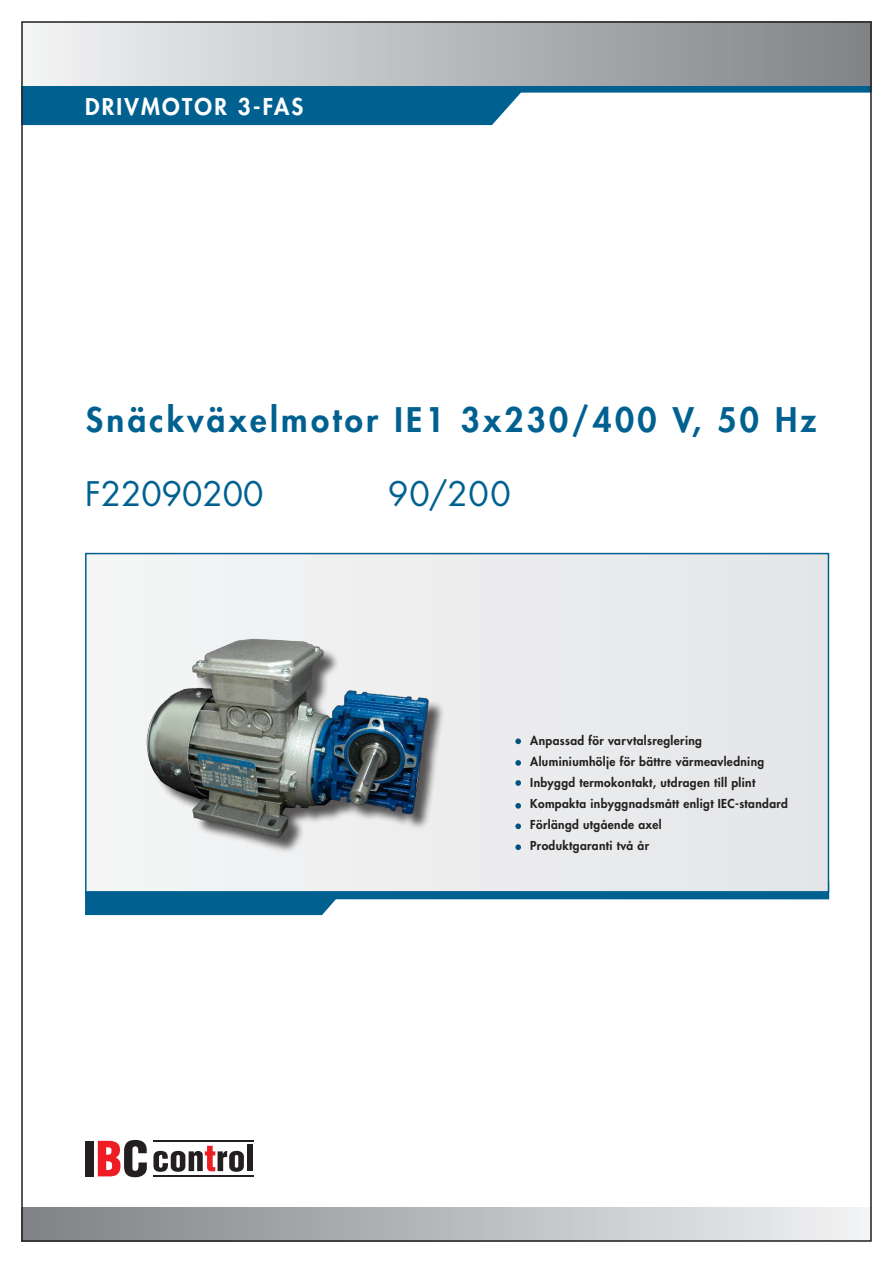
<style>
.page{position:relative;width:893px;height:1263px;background:#fff}
.page>*{position:absolute;margin:0;border:0;box-sizing:border-box;transform-origin:0 0}
.t1{font:800 33px "Futura Std";letter-spacing:.1em;color:#006191}
.t2{font:33px "Futura Std";color:#006191}
.t3{font:800 22.5px "Futura Std";letter-spacing:.1em;color:#fff}
.t4{font:800 12px/21px "Futura Std";letter-spacing:.03em;color:#231f20}
</style>
<div class="page">
<svg style="left:21px;top:1208px;width:851px;height:34px;background:#b0b1b4"></svg>
<div style="left:85px;top:881px;width:744px;height:18px;background:#006191"></div>
<div style="left:85px;top:899px;width:256px;height:16px;background:#006191"></div>
<div style="left:86px;top:554px;width:742px;height:338px;background:#ebebed"></div>
<div style="left:85px;top:553px;width:744px;height:339px;border:2px solid #006191"></div>
<svg style="left:515px;top:760px;width:6px;height:6px"></svg>
<svg style="left:515px;top:780px;width:6px;height:6px"></svg>
<svg style="left:515px;top:803px;width:6px;height:6px"></svg>
<svg style="left:515px;top:823px;width:6px;height:6px"></svg>
<svg style="left:515px;top:844px;width:6px;height:6px"></svg>
<svg style="left:24px;top:85px;width:845px;height:8px;background:#28759b"></svg>
<div style="left:21px;top:21px;width:851px;height:64px;background:linear-gradient(to right,#f3f4f5,#7f8185)"></div>
<div style="left:24px;top:89px;width:501px;height:36px;background:#006191"></div>
<svg style="left:515px;top:738px;width:6px;height:6px"></svg>
<div style="left:85px;top:1141px;width:8px;height:35px;background:#231f20"></div>
<svg style="left:98px;top:1140px;width:49px;height:37px"></svg>
<svg style="left:153px;top:1146px;width:91px;height:26px"></svg>
<div style="left:247px;top:1145px;width:6px;height:26px;background:#231f20"></div>
<hr style="left:153px;top:1140px;width:100px;height:2px;background:#231f20">
<hr style="left:153px;top:1175px;width:100px;height:2px;background:#231f20">
<img style="left:146px;top:639px;width:297px;height:212px">
<h2 class="t3" style="left:85px;top:92px;width:220px">DRIVMOTOR 3-FAS</h2>
<h1 class="t1" style="left:86px;top:399px;width:732px">Snäckväxelmotor IE1 3x230/400 V, 50 Hz</h1>
<h1 class="t2" style="left:85px;top:472px;width:180px">F22090200</h1>
<h1 class="t2" style="left:388px;top:472px;width:124px">90/200</h1>
<p class="t4" style="left:530px;top:730px;width:259px">Anpassad för varvtalsreglering Aluminiumhölje för bättre värmeavledning Inbyggd termokontakt, utdragen till plint Kompakta inbyggnadsmått enligt IEC-standard Förlängd utgående axel<br>Produktgaranti två år</p>
</div>
